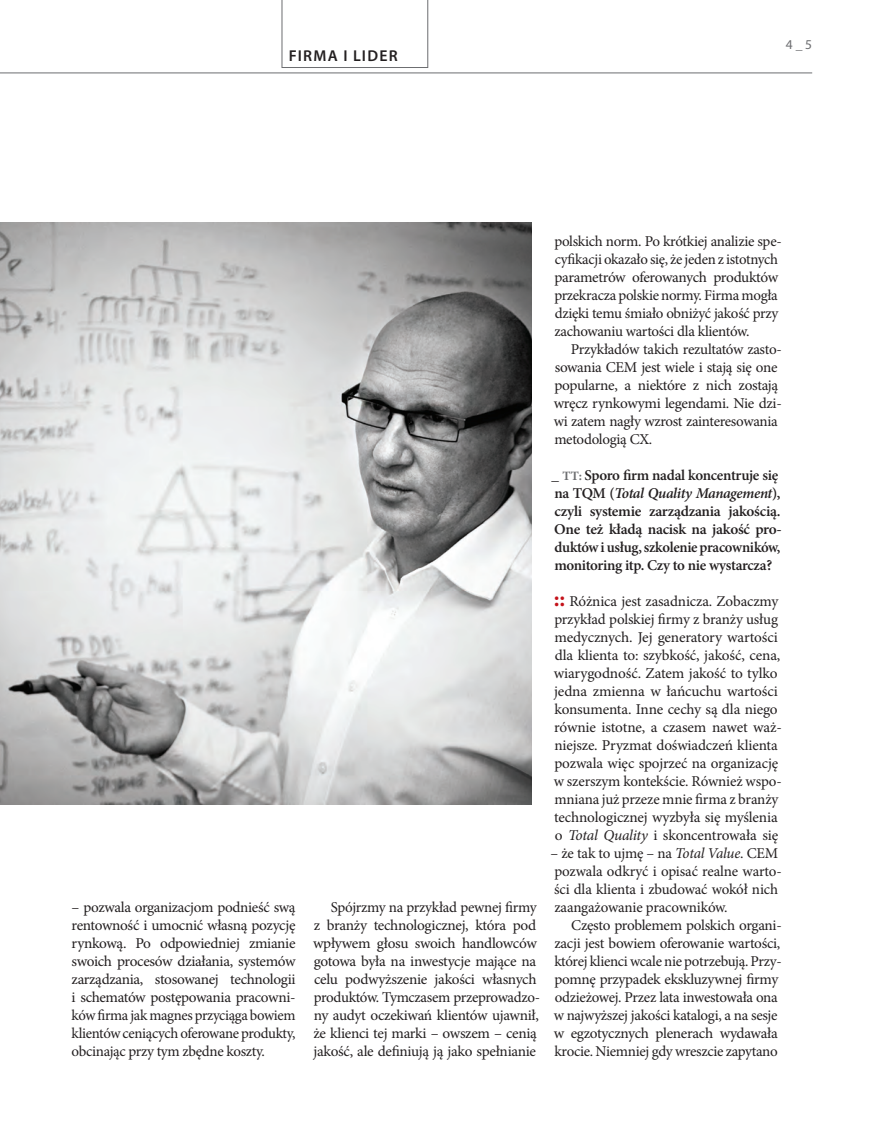
<style>
.page{position:relative;width:876px;height:1127px;background:#fff}
.page>*{position:absolute;margin:0;border:0;box-sizing:border-box;transform-origin:0 0}
.t1{font:600 15.75px "Myriad Pro";letter-spacing:.085em;color:#231f20}
.TEKST_podst{font:15px/18px "Minion Pro";letter-spacing:-.02em;color:#231f20}
.WYWIAD_-_Tekst_NEX{font:15px/18px "Minion Pro";letter-spacing:-.01em;color:#231f20}
.WYWIAD_pytanie{font:600 15px/18px "Minion Pro";letter-spacing:-.02em;color:#231f20}
.t2{font:13.5px "Myriad Pro";color:#6c6d70}
.s1{font-weight:400}
.s2{font-weight:700;font-size:12.75px;color:#6c6d70}
.s3{font-style:italic}
.s4{font-family:"Minion Pro Bold Capt";font-size:22.5px;color:#c4121a}
</style>
<div class="page">
<svg style="left:282px;top:0;width:146px;height:68px"></svg>
<hr style="left:0;top:73px;width:812px;height:1px;background:#6c6d70">
<img style="left:0;top:223px;width:531px;height:581px">
<p class="t1" style="left:289px;top:46px;width:111px">FIRMA I LIDER</p>
<p class="t2" style="left:786px;top:36px;width:28px">4 _ 5</p>
<p class="WYWIAD_-_Tekst_NEX" style="left:72px;top:898px;width:225px;text-align:justify">– pozwala organizacjom podnieść swą rentowność i umocnić własną pozycję rynkową. Po odpowiedniej zmianie swoich procesów działania, systemów zarządzania, stosowanej technologii i schematów postępowania pracowni&shy;ków firma jak magnes przyciąga bowiem klientów ceniących oferowane produkty, obcinając przy tym zbędne koszty.</p>
<p class="TEKST_podst" style="left:313px;top:898px;width:229px;text-indent:18px">Spójrzmy na przykład pewnej firmy z branży technologicznej, która pod wpływem głosu swoich handlowców gotowa była na inwestycje mające na celu podwyższenie jakości własnych produktów. Tymczasem przeprowadzo&shy;ny audyt oczekiwań klientów ujawnił, że klienci tej marki – owszem – cenią jakość, ale definiują ją jako spełnianie</p>
<p class="TEKST_podst" style="left:554px;top:232px;width:229px">polskich norm. Po krótkiej analizie spe&shy;cyfikacji okazało się, że jeden z istotnych parametrów oferowanych produktów przekracza polskie normy. Firma mogła dzięki temu śmiało obniżyć jakość przy zachowaniu wartości dla klientów.</p>
<p class="TEKST_podst" style="left:554px;top:340px;width:230px;text-indent:17px">Przykładów takich rezultatów zasto&shy;sowania CEM jest wiele i stają się one popularne, a niektóre z nich zostają wręcz rynkowymi legendami. Nie dzi&shy;wi zatem nagły wzrost zainteresowania metodologią CX.</p>
<p class="WYWIAD_pytanie" style="left:551px;top:466px;width:232px"><span class="s1">_</span> <span class="s2">TT:</span> Sporo firm nadal koncentruje się na TQM (<span class="s3">Total Quality Management</span>), czyli systemie zarządzania jakością.<br>One też kładą nacisk na jakość pro&shy;duktów i usług, szkolenie pracowników, monitoring itp. Czy to nie wystarcza?</p>
<p class="WYWIAD_-_Tekst_NEX" style="left:554px;top:592px;width:230px"><span class="s4">::</span> Różnica jest zasadnicza. Zobaczmy przykład polskiej firmy z branży usług medycznych. Jej generatory wartości dla klienta to: szybkość, jakość, cena, wiarygodność. Zatem jakość to tylko jedna zmienna w łańcuchu wartości konsumenta. Inne cechy są dla niego równie istotne, a czasem nawet waż&shy;niejsze. Pryzmat doświadczeń klienta pozwala więc spojrzeć na organizację w szerszym kontekście. Również wspo&shy;mniana już przeze mnie firma z branży technologicznej wyzbyła się myślenia o <span class="s3">Total Quality</span> i skoncentrowała się</p>
<p class="WYWIAD_-_Tekst_NEX" style="left:550px;top:844px;width:233px">– że tak to ujmę – na <span class="s3">Total Value</span>. CEM pozwala odkryć i opisać realne warto&shy;ści dla klienta i zbudować wokół nich zaangażowanie pracowników.</p>
<p class="TEKST_podst" style="left:554px;top:916px;width:230px;text-indent:18px">Często problemem polskich organi&shy;zacji jest bowiem oferowanie wartości, której klienci wcale nie potrzebują. Przy&shy;pomnę przypadek ekskluzywnej firmy odzieżowej. Przez lata inwestowała ona w najwyższej jakości katalogi, a na sesje w egzotycznych plenerach wydawała krocie. Niemniej gdy wreszcie zapytano</p>
</div>
